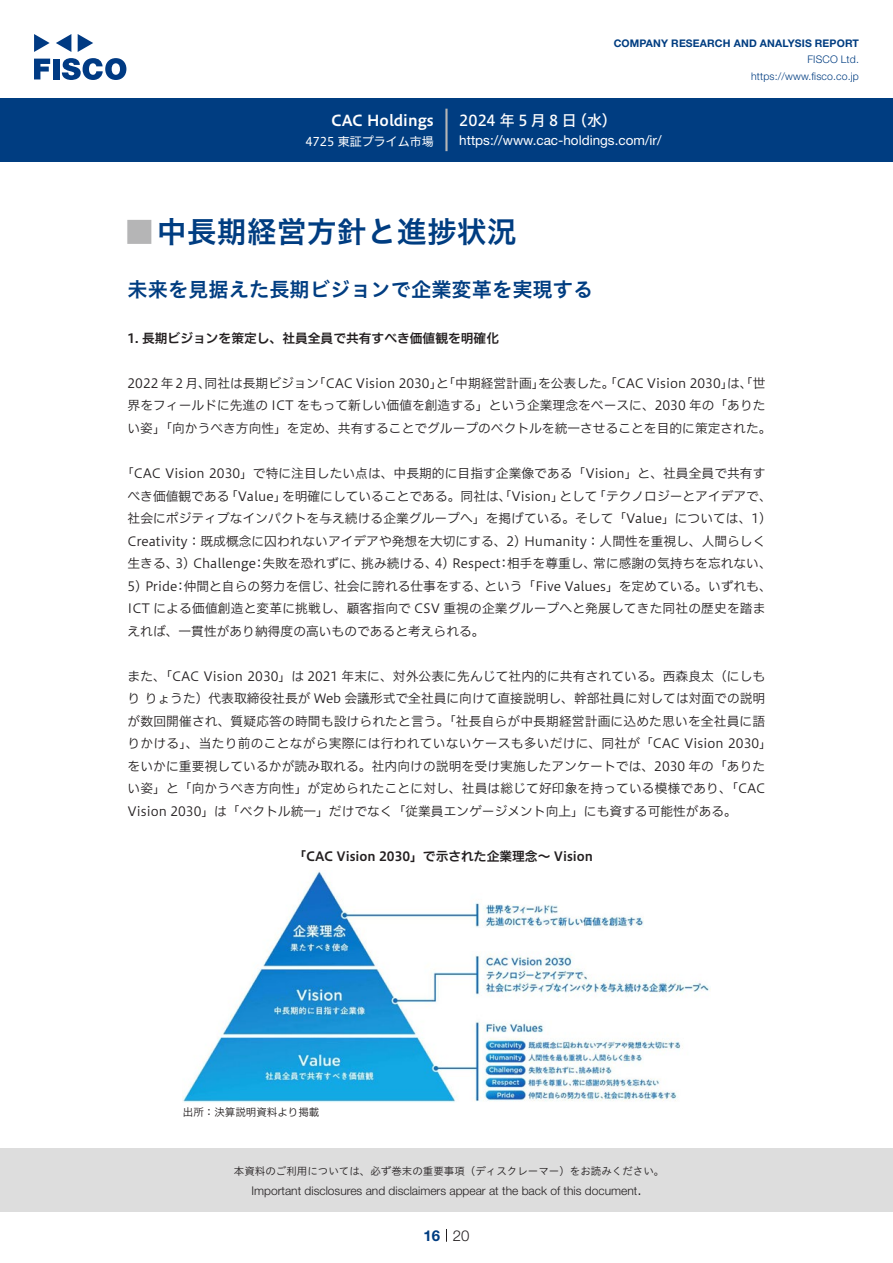
<style>
.page{position:relative;width:893px;height:1263px;background:#fff}
.page>*{position:absolute;margin:0;border:0;box-sizing:border-box;transform-origin:0 0}
.t1{font:30px "Hiragino UD Sans Std N W6";color:#003d81}
.t2{font:24px "Hiragino UD Sans Std N W6";color:#b5b5b6}
.中タイトル{font:20.25px "Hiragino UD Sans Std W6";color:#003d81}
.t3{font:15px "Hiragino UD Sans F Std N W5";letter-spacing:.22em;color:#fff}
.t4{font:15px "Hiragino UD Sans F Std N W6";color:#fff}
.t5{font:300 15px "Helvetica Neue LT Std";color:#231f20}
.t6{font:700 15px "Helvetica Neue LT Std";color:#003d81}
.t7{font:13.5px "Helvetica Neue LT Std";color:#fff}
.本文{font:12.75px/22.5px "Hiragino UD Sans F Std N W3";color:#231f20}
.チャートタイトル{font:12.75px "Hiragino UD Sans F Std N W6";color:#231f20}
.小タイトル{font:12.75px "Hiragino UD Sans F Std N W6";color:#231f20}
.t8{font:300 12px "Helvetica Neue LT Std";color:#231f20}
.t9{font:12px "Hiragino UD Sans F Std N W4";color:#fff}
.t10{font:10.5px "Hiragino UD Sans Std W3";color:#231f20}
.t11{font:700 10.5px "Helvetica Neue LT Std";letter-spacing:.015em;color:#003d81}
.t12{font:300 10.5px/16.5px "Helvetica Neue LT Std";letter-spacing:.015em;color:#003d81;text-align:right}
.表組み基本スタイル{font:10.5px "Hiragino UD Sans F Std N W3";color:#231f20}
</style>
<div class="page">
<div style="left:0;top:1148px;width:893px;height:64px;background:#ddd"></div>
<svg style="left:34px;top:59px;width:16px;height:20px"></svg>
<div style="left:53px;top:59px;width:6px;height:20px;background:#003a83"></div>
<svg style="left:62px;top:58px;width:64px;height:22px"></svg>
<svg style="left:34px;top:34px;width:16px;height:18px"></svg>
<svg style="left:78px;top:34px;width:15px;height:18px"></svg>
<svg style="left:56px;top:34px;width:15px;height:18px"></svg>
<div style="left:0;top:98px;width:893px;height:64px;background:#003d81"></div>
<hr style="left:445px;top:109px;width:3px;height:42px;background:#b5b5b6">
<svg style="left:446px;top:1229px;width:1px;height:13px"></svg>
<img style="left:183px;top:870px;width:526px;height:232px">
<p class="t4" style="left:331px;top:109px;width:104px">CAC Holdings</p>
<p class="t9" style="left:305px;top:132px;width:130px">4725 東証プライム市場</p>
<p class="t11" style="left:614px;top:37px;width:247px">COMPANY RESEARCH AND ANALYSIS REPORT</p>
<p class="t12" style="left:751px;top:51px;width:109px">FISCO Ltd. https://www.fisco.co j p.</p>
<p class="t3" style="left:459px;top:109px;width:119px">2024年5月8日</p>
<p class="t3" style="left:572px;top:109px;width:46px">（水(</p>
<p class="t7" style="left:459px;top:132px;width:204px">https://www.cac-holdings.com /i r/</p>
<p class="t1" style="left:157px;top:209px;width:361px">中長期経営方針と進捗状況</p>
<p class="t2" style="left:128px;top:213px;width:25px">█</p>
<p class="中タイトル" style="left:128px;top:274px;width:467px">未来を見据えた長期ビジョンで企業変革を実現する</p>
<p class="小タイトル" style="left:128px;top:328px;width:373px">1. 長期ビジョンを策定し、社員全員で共有すべき価値観を明確化</p>
<p class="本文" style="left:538px;top:371px;width:229px">を公表した。「CAC Vision 2030 は」、「世</p>
<p class="本文" style="left:205px;top:371px;width:116px">同社は長期ビジョン</p>
<p class="本文" style="left:128px;top:371px;width:645px">2022 年 2 月、<br>界をフィールドに先進の ICT をもって新しい価値を創造する」という企業理念をベースに、2030 年の「ありたい姿」「向かうべき方向性」を定め、共有することでグループのベクトルを統一させることを目的に策定された。</p>
<p class="本文" style="left:593px;top:461px;width:180px;text-indent:-472px">「CAC Vision 2030」で特に注目したい点は、中長期的に目指す企業像である「Vision」と、社員全員で共有す「テクノロジーとアイデアで、</p>
<p class="本文" style="left:313px;top:371px;width:233px">「CAC Vision 2030 「と」 中期経営計画」</p>
<p class="本文" style="left:128px;top:484px;width:103px">べき価値観である</p>
<p class="本文" style="left:128px;top:506px;width:639px">社会にポジティブなインパクトを与え続ける企業グループへ」を掲げている。そして「Value」については、1(</p>
<p class="本文" style="left:128px;top:529px;width:639px">Creativity：既成概念に囚われないアイデアや発想を大切にする、2) Humanity：人間性を重視し、人間らしく</p>
<p class="本文" style="left:593px;top:551px;width:180px">常に感謝の気持ちを忘れない、</p>
<p class="本文" style="left:225px;top:484px;width:63px">「Value」</p>
<p class="本文" style="left:282px;top:484px;width:283px">を明確にしていることである。同社は、「Vision」</p>
<p class="本文" style="left:559px;top:484px;width:40px">として</p>
<p class="本文" style="left:262px;top:551px;width:103px">失敗を恐れずに、</p>
<p class="本文" style="left:175px;top:551px;width:82px">3) Challenge</p>
<p class="本文" style="left:435px;top:551px;width:68px">4) Respect</p>
<p class="本文" style="left:507px;top:551px;width:91px">相手を尊重し、</p>
<p class="本文" style="left:361px;top:551px;width:78px">挑み続ける、</p>
<p class="本文" style="left:128px;top:551px;width:52px">生きる、</p>
<p class="本文" style="left:253px;top:551px;width:14px">：</p>
<p class="本文" style="left:497px;top:551px;width:14px">：</p>
<p class="本文" style="left:484px;top:574px;width:289px">という「Five Values」を定めている。いずれも、</p>
<p class="本文" style="left:128px;top:574px;width:639px">5) Pride<br>ICT による価値創造と変革に挑戦し、顧客指向で CSV 重視の企業グループへと発展してきた同社の歴史を踏まえれば、一貫性があり納得度の高いものであると考えられる。</p>
<p class="本文" style="left:128px;top:664px;width:646px">また、「CAC Vision 2030」は 2021 年末に、対外公表に先んじて社内的に共有されている。西森良太（にしもりりょうた）代表取締役社長が Web 会議形式で全社員に向けて直接説明し、幹部社員に対しては対面での説明が数回開催され、質疑応答の時間も設けられたと言う。「社長自らが中長期経営計画に込めた思いを全社員に語りかける」、当たり前のことながら実際には行われていないケースも多いだけに、同社が「CAC Vision 2030「をいかに重要視しているかが読み取れる。社内向けの説明を受け実施したアンケートでは、2030 年の「ありたい姿」と「向かうべき方向性」が定められたことに対し、社員は総じて好印象を持っている模様であり、「CAC Vision 2030」は「ベクトル統一」だけでなく「従業員エンゲージメント向上」にも資する可能性がある。</p>
<p class="チャートタイトル" style="left:293px;top:846px;width:301px">「CAC Vision 2030」で示された企業理念～ Vision</p>
<p class="本文" style="left:184px;top:574px;width:155px">仲間と自らの努力を信じ、</p>
<p class="本文" style="left:334px;top:574px;width:154px">社会に誇れる仕事をする、</p>
<p class="本文" style="left:174px;top:574px;width:14px">：</p>
<p class="表組み基本スタイル" style="left:183px;top:1104px;width:138px">出所：決算説明資料より掲載</p>
<p class="t10" style="left:234px;top:1163px;width:432px">本資料のご利用については、必ず巻末の重要事項（ディスクレーマー）をお読みください。</p>
<p class="t5" style="left:637px;top:1180px;width:6px">.</p>
<p class="t8" style="left:251px;top:1183px;width:387px">Important disclosures and disclaimers appear at the back of this document</p>
<p class="t6" style="left:423px;top:1226px;width:18px">16</p>
<p class="t5" style="left:453px;top:1226px;width:18px">20</p>
</div>
